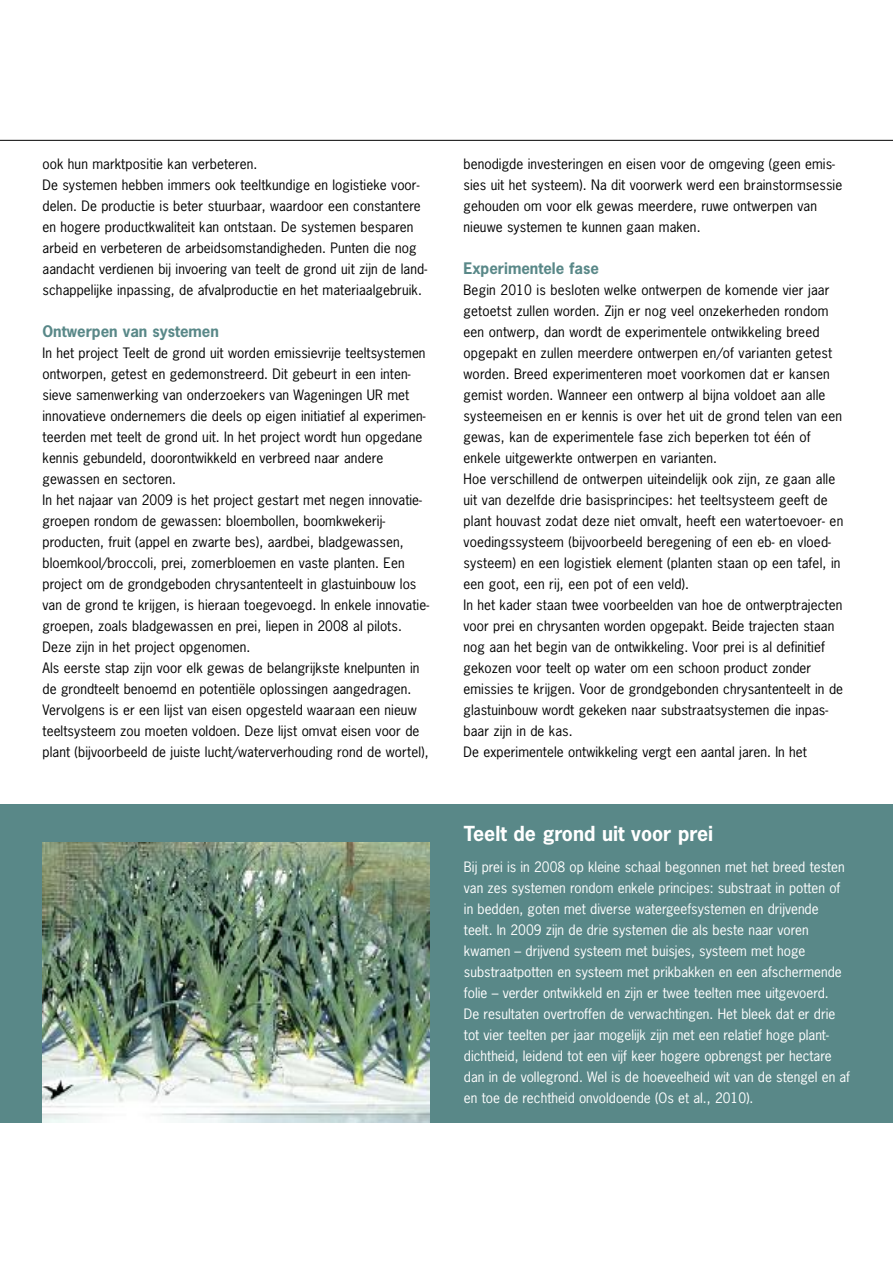
<style>
.page{position:relative;width:893px;height:1263px;background:#fff}
.page>*{position:absolute;margin:0;border:0;box-sizing:border-box;transform-origin:0 0}
.t1{font:700 19.5px "News Gothic";color:#fff}
.t2{font:700 15px "News Gothic";color:#598888}
.t3{font:13.5px/21px "News Gothic";letter-spacing:.005em;color:#000}
.t4{font:13.5px/21px "News Gothic";color:#fff}
</style>
<div class="page">
<div style="left:0;top:804px;width:893px;height:319px;background:#598888"></div>
<hr style="left:0;top:140px;width:893px;height:1px;background:#000">
<img style="left:43px;top:843px;width:386px;height:280px">
<p class="t3" style="left:43px;top:153px;width:386px">ook hun marktpositie kan verbeteren.<br>De systemen hebben immers ook teeltkundige en logistieke voor&shy;delen. De productie is beter stuurbaar, waardoor een constantere en hogere productkwaliteit kan ontstaan. De systemen besparen arbeid en verbeteren de arbeidsomstandigheden. Punten die nog aandacht verdienen bij invoering van teelt de grond uit zijn de land&shy;schappelijke inpassing, de afvalproductie en het materiaalgebruik.</p>
<p class="t2" style="left:43px;top:323px;width:178px">Ontwerpen van systemen</p>
<p class="t3" style="left:43px;top:342px;width:388px">In het project Teelt de grond uit worden emissievrije teeltsystemen ontworpen, getest en gedemonstreerd. Dit gebeurt in een inten&shy;sieve samenwerking van onderzoekers van Wageningen UR met innovatieve ondernemers die deels op eigen initiatief al experimen&shy;teerden met teelt de grond uit. In het project wordt hun opgedane kennis gebundeld, doorontwikkeld en verbreed naar andere gewassen en sectoren.<br>In het najaar van 2009 is het project gestart met negen innovatie&shy;groepen rondom de gewassen: bloembollen, boomkwekerij&shy;producten, fruit (appel en zwarte bes), aardbei, bladgewassen, bloemkool/broccoli, prei, zomerbloemen en vaste planten. Een project om de grondgeboden chrysantenteelt in glastuinbouw los van de grond te krijgen, is hieraan toegevoegd. In enkele innovatie&shy;groepen, zoals bladgewassen en prei, liepen in 2008 al pilots.<br>Deze zijn in het project opgenomen.<br>Als eerste stap zijn voor elk gewas de belangrijkste knelpunten in de grondteelt benoemd en potentiële oplossingen aangedragen.<br>Vervolgens is er een lijst van eisen opgesteld waaraan een nieuw teeltsysteem zou moeten voldoen. Deze lijst omvat eisen voor de plant (bijvoorbeeld de juiste lucht/waterverhouding rond de wortel),</p>
<p class="t3" style="left:463px;top:153px;width:380px">benodigde investeringen en eisen voor de omgeving (geen emis&shy;sies uit het systeem). Na dit voorwerk werd een brainstormsessie gehouden om voor elk gewas meerdere, ruwe ontwerpen van nieuwe systemen te kunnen gaan maken.</p>
<p class="t2" style="left:463px;top:260px;width:137px">Experimentele fase</p>
<p class="t3" style="left:463px;top:279px;width:381px">Begin 2010 is besloten welke ontwerpen de komende vier jaar getoetst zullen worden. Zijn er nog veel onzekerheden rondom een ontwerp, dan wordt de experimentele ontwikkeling breed opgepakt en zullen meerdere ontwerpen en/of varianten getest worden. Breed experimenteren moet voorkomen dat er kansen gemist worden. Wanneer een ontwerp al bijna voldoet aan alle systeemeisen en er kennis is over het uit de grond telen van een gewas, kan de experimentele fase zich beperken tot één of enkele uitgewerkte ontwerpen en varianten.<br>Hoe verschillend de ontwerpen uiteindelijk ook zijn, ze gaan alle uit van dezelfde drie basisprincipes: het teeltsysteem geeft de plant houvast zodat deze niet omvalt, heeft een watertoevoer- en voedingssysteem (bijvoorbeeld beregening of een eb- en vloed&shy;systeem) en een logistiek element (planten staan op een tafel, in een goot, een rij, een pot of een veld).<br>In het kader staan twee voorbeelden van hoe de ontwerptrajecten voor prei en chrysanten worden opgepakt. Beide trajecten staan nog aan het begin van de ontwikkeling. Voor prei is al definitief gekozen voor teelt op water om een schoon product zonder emissies te krijgen. Voor de grondgebonden chrysantenteelt in de glastuinbouw wordt gekeken naar substraatsystemen die inpas&shy;baar zijn in de kas.<br>De experimentele ontwikkeling vergt een aantal jaren. In het</p>
<h1 class="t1" style="left:464px;top:822px;width:251px">Teelt de grond uit voor prei</h1>
<p class="t4" style="left:464px;top:857px;width:388px">Bij prei is in 2008 op kleine schaal begonnen met het breed testen van zes systemen rondom enkele principes: substraat in potten of in bedden, goten met diverse watergeefsystemen en drijvende teelt. In 2009 zijn de drie systemen die als beste naar voren kwamen – drijvend systeem met buisjes, systeem met hoge substraatpotten en systeem met prikbakken en een afschermende folie – verder ontwikkeld en zijn er twee teelten mee uitgevoerd.<br>De resultaten overtroffen de verwachtingen. Het bleek dat er drie tot vier teelten per jaar mogelijk zijn met een relatief hoge plant&shy;dichtheid, leidend tot een vijf keer hogere opbrengst per hectare dan in de vollegrond. Wel is de hoeveelheid wit van de stengel en af en toe de rechtheid onvoldoende (Os et al., 2010).</p>
</div>
